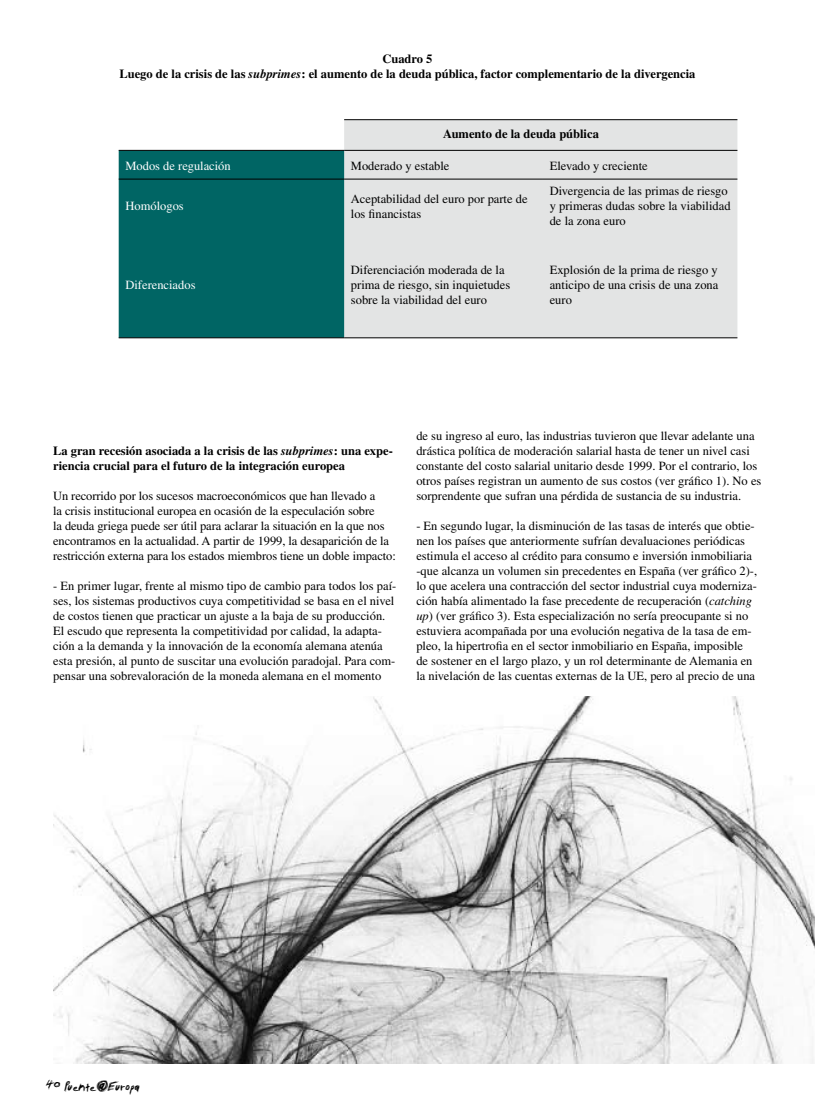
<style>
.page{position:relative;width:815px;height:1117px;background:#fff}
.page>*{position:absolute;margin:0;border:0;box-sizing:border-box;transform-origin:0 0}
.t1{font:15px "Tibetan Beefgarden AOE";color:#000}
.t2{font:12.5px/15px "Times";color:#000}
.t3{font:700 12.5px/15px "Times";color:#000;text-align:center}
.t4{font:12.5px "Times";color:#fff}
.s1{font-style:italic}
.s2{font-size:20px}
</style>
<div class="page">
<div style="left:344px;top:120px;width:393px;height:217px;background:#e3e4e4"></div>
<div style="left:119px;top:151px;width:225px;height:186px;background:#006564"></div>
<hr style="left:119px;top:337px;width:225px;height:1px;background:#000">
<hr style="left:344px;top:337px;width:199px;height:1px;background:#000">
<hr style="left:543px;top:337px;width:194px;height:1px;background:#000">
<hr style="left:344px;top:119px;width:199px;height:1px;background:#000">
<hr style="left:543px;top:119px;width:194px;height:1px;background:#000">
<hr style="left:119px;top:150px;width:225px;height:1px;background:#000">
<hr style="left:344px;top:150px;width:199px;height:1px;background:#000">
<hr style="left:543px;top:150px;width:194px;height:1px;background:#000">
<hr style="left:119px;top:179px;width:225px;height:1px;background:#000">
<hr style="left:344px;top:179px;width:199px;height:1px;background:#000">
<hr style="left:543px;top:179px;width:194px;height:1px;background:#000">
<img style="left:53px;top:696px;width:762px;height:367px">
<p class="t3" style="left:119px;top:51px;width:578px">Cuadro 5<br>Luego de la crisis de las <span class="s1">subprimes</span>: el aumento de la deuda pública, factor complementario de la divergencia</p>
<p class="t3" style="left:443px;top:125px;width:157px">Aumento de la deuda pública</p>
<p class="t4" style="left:125px;top:158px;width:107px">Modos de regulación</p>
<p class="t2" style="left:351px;top:158px;width:100px">Moderado y estable</p>
<p class="t2" style="left:550px;top:158px;width:99px">Elevado y creciente</p>
<p class="t4" style="left:125px;top:199px;width:60px">Homólogos</p>
<p class="t2" style="left:351px;top:191px;width:178px">Aceptabilidad del euro por parte de los financistas</p>
<p class="t2" style="left:550px;top:183px;width:182px">Divergencia de las primas de riesgo y primeras dudas sobre la viabilidad de la zona euro</p>
<p class="t4" style="left:125px;top:278px;width:72px">Diferenciados</p>
<p class="t2" style="left:351px;top:262px;width:161px">Diferenciación moderada de la prima de riesgo, sin inquietudes sobre la viabilidad del euro</p>
<p class="t2" style="left:550px;top:262px;width:170px;text-align:justify">Explosión de la prima de riesgo y anticipo de una crisis de una zona euro</p>
<p class="t3" style="left:53px;top:443px;width:341px;text-align:left">La gran recesión asociada a la crisis de las <span class="s1">subprimes</span>: una expe&shy;riencia crucial para el futuro de la integración europea</p>
<p class="t2" style="left:53px;top:488px;width:344px">Un recorrido por los sucesos macroeconómicos que han llevado a<br>la crisis institucional europea en ocasión de la especulación sobre<br>la deuda griega puede ser útil para aclarar la situación en la que nos encontramos en la actualidad. A partir de 1999, la desaparición de la restricción externa para los estados miembros tiene un doble impacto:</p>
<p class="t2" style="left:53px;top:578px;width:345px">- En primer lugar, frente al mismo tipo de cambio para todos los paí&shy;ses, los sistemas productivos cuya competitividad se basa en el nivel de costos tienen que practicar un ajuste a la baja de su producción.<br>El escudo que representa la competitividad por calidad, la adapta&shy;ción a la demanda y la innovación de la economía alemana atenúa esta presión, al punto de suscitar una evolución paradojal. Para com&shy;pensar una sobrevaloración de la moneda alemana en el momento</p>
<p class="t2" style="left:416px;top:428px;width:347px">de su ingreso al euro, las industrias tuvieron que llevar adelante una drástica política de moderación salarial hasta de tener un nivel casi constante del costo salarial unitario desde 1999. Por el contrario, los otros países registran un aumento de sus costos (ver gráfico 1). No es sorprendente que sufran una pérdida de sustancia de su industria.</p>
<p class="t2" style="left:416px;top:518px;width:342px">- En segundo lugar, la disminución de las tasas de interés que obtie&shy;nen los países que anteriormente sufrían devaluaciones periódicas estimula el acceso al crédito para consumo e inversión inmobiliaria -que alcanza un volumen sin precedentes en España (ver gráfico 2)-, lo que acelera una contracción del sector industrial cuya moderniza&shy;ción había alimentado la fase precedente de recuperación (<span class="s1">catching up</span>) (ver gráfico 3). Esta especialización no sería preocupante si no estuviera acompañada por una evolución negativa de la tasa de em&shy;pleo, la hipertrofia en el sector inmobiliario en España, imposible de sostener en el largo plazo, y un rol determinante de Alemania en la nivelación de las cuentas externas de la UE, pero al precio de una</p>
<p class="t1" style="left:46px;top:1077px;width:95px"><span class="s2">40</span> Puente@Europa</p>
</div>
